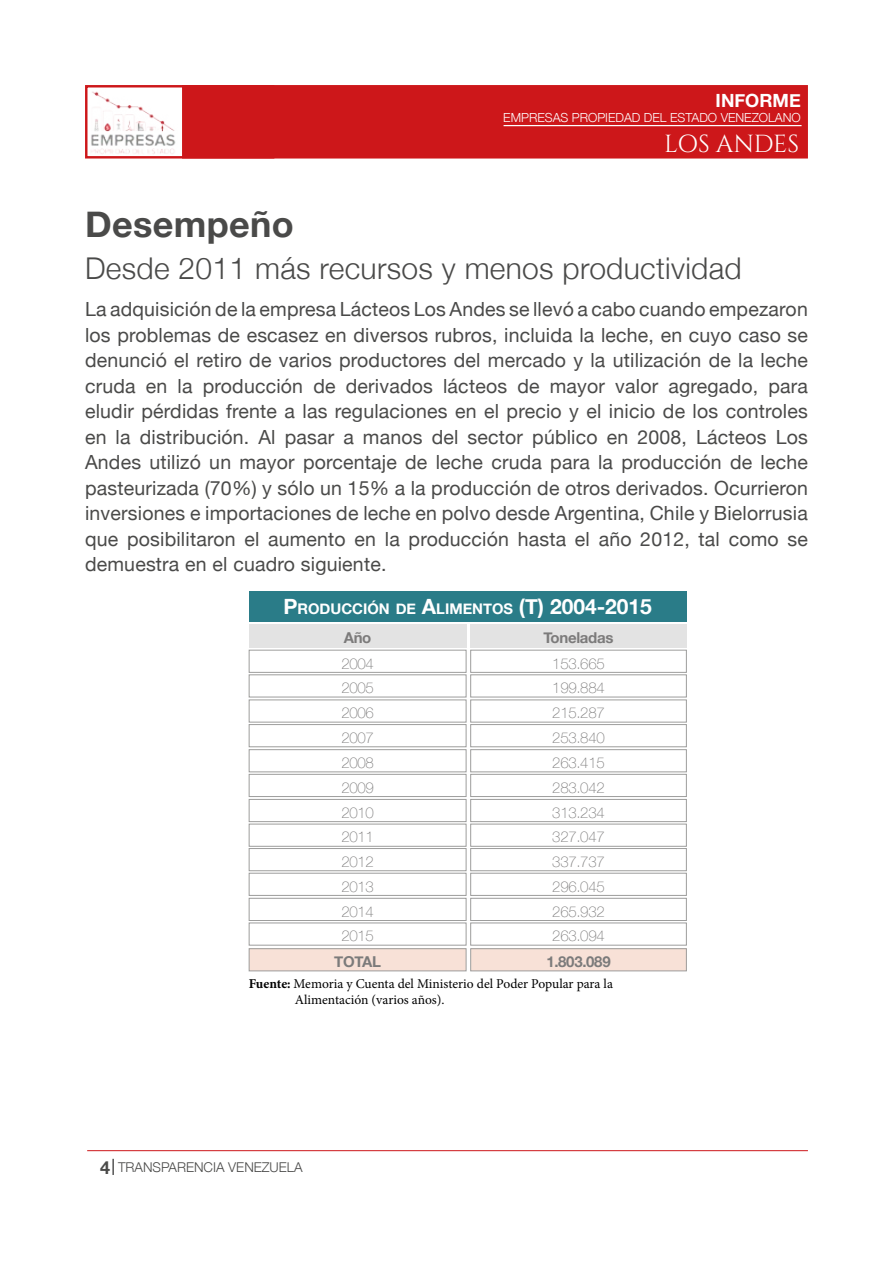
<style>
.page{position:relative;width:893px;height:1263px;background:#fff}
.page>*{position:absolute;margin:0;border:0;box-sizing:border-box;transform-origin:0 0}
.t1{font:700 36px "Helvetica Neue";letter-spacing:.01em;color:#4a4a49}
.t2{font:300 30px "Helvetica Neue";letter-spacing:.01em;color:#4a4a49}
.t3{font:24.6px "Cinzel";letter-spacing:-.005em;color:#fff}
.t4{font:19.5px/25.5px "Helvetica Neue";letter-spacing:.01em;color:#4a4a49;text-align:justify}
.t5{font:700 18.15px "Helvetica Neue";color:#fff}
.t6{font:100 15px "Helvetica Neue";letter-spacing:-.02em;color:#7c7b7b}
.t7{font:700 15px "Helvetica Neue";letter-spacing:-.02em;color:#7c7b7b}
.t8{font:700 14.7px "Helvetica Neue";color:#fff}
.t9{font:13.5px/16.2px "Minion Pro";color:#000}
.t10{font:300 13.5px "Helvetica Neue";color:#4a4a49}
.t11{font:300 12.45px "Helvetica Neue";color:#fff}
.s1{font-size:21px}
.s2{font-weight:700}
.s3{font-weight:700;font-size:18px}
</style>
<div class="page">
<hr style="left:87px;top:1150px;width:721px;height:1px;background:#cd171a">
<svg style="left:113px;top:1159px;width:1px;height:16px"></svg>
<div style="left:85px;top:85px;width:189px;height:74px;border:2px solid #cd171a"></div>
<div style="left:182px;top:85px;width:626px;height:74px;background:#cd171a;border:2px solid #cd171a"></div>
<img style="left:91px;top:91px;width:85px;height:63px">
<hr style="left:504px;top:125px;width:297px;height:1px;background:#fff">
<div style="left:249px;top:591px;width:438px;height:31px;background:#2a7c88"></div>
<div style="left:249px;top:624px;width:217px;height:23px;background:#e3e3e3"></div>
<div style="left:470px;top:624px;width:217px;height:23px;background:#e3e3e3"></div>
<div style="left:249px;top:650px;width:217px;height:23px;border:1px solid #9d9d9c"></div>
<div style="left:249px;top:749px;width:217px;height:23px;border:1px solid #9d9d9c"></div>
<div style="left:249px;top:848px;width:217px;height:23px;border:1px solid #9d9d9c"></div>
<div style="left:249px;top:699px;width:217px;height:23px;border:1px solid #9d9d9c"></div>
<div style="left:249px;top:799px;width:217px;height:23px;border:1px solid #9d9d9c"></div>
<div style="left:249px;top:898px;width:217px;height:23px;border:1px solid #9d9d9c"></div>
<div style="left:249px;top:674px;width:217px;height:23px;border:1px solid #9d9d9c"></div>
<div style="left:249px;top:774px;width:217px;height:23px;border:1px solid #9d9d9c"></div>
<div style="left:249px;top:873px;width:217px;height:23px;border:1px solid #9d9d9c"></div>
<div style="left:249px;top:724px;width:217px;height:23px;border:1px solid #9d9d9c"></div>
<div style="left:249px;top:824px;width:217px;height:23px;border:1px solid #9d9d9c"></div>
<div style="left:249px;top:922px;width:217px;height:23px;border:1px solid #9d9d9c"></div>
<div style="left:249px;top:949px;width:217px;height:22px;background:#f8e1d7"></div>
<div style="left:249px;top:948px;width:217px;height:23px;border:1px solid #9d9d9c"></div>
<div style="left:470px;top:650px;width:217px;height:23px;border:1px solid #9d9d9c"></div>
<div style="left:470px;top:749px;width:217px;height:23px;border:1px solid #9d9d9c"></div>
<div style="left:470px;top:848px;width:217px;height:23px;border:1px solid #9d9d9c"></div>
<div style="left:470px;top:699px;width:217px;height:23px;border:1px solid #9d9d9c"></div>
<div style="left:470px;top:799px;width:217px;height:23px;border:1px solid #9d9d9c"></div>
<div style="left:470px;top:898px;width:217px;height:23px;border:1px solid #9d9d9c"></div>
<div style="left:470px;top:674px;width:217px;height:23px;border:1px solid #9d9d9c"></div>
<div style="left:470px;top:774px;width:217px;height:23px;border:1px solid #9d9d9c"></div>
<div style="left:470px;top:873px;width:217px;height:23px;border:1px solid #9d9d9c"></div>
<div style="left:470px;top:724px;width:217px;height:23px;border:1px solid #9d9d9c"></div>
<div style="left:470px;top:824px;width:217px;height:23px;border:1px solid #9d9d9c"></div>
<div style="left:470px;top:922px;width:217px;height:23px;border:1px solid #9d9d9c"></div>
<div style="left:471px;top:949px;width:215px;height:22px;background:#f8e1d7"></div>
<div style="left:470px;top:948px;width:217px;height:23px;border:1px solid #9d9d9c"></div>
<p class="t5" style="left:716px;top:90px;width:87px">INFORME</p>
<p class="t11" style="left:503px;top:110px;width:299px">EMPRESAS PROPIEDAD DEL ESTADO VENEZOLANO</p>
<p class="t3" style="left:664px;top:129px;width:137px">LOS ANDES</p>
<h1 class="t1" style="left:85px;top:202px;width:210px">Desempeño</h1>
<h2 class="t2" style="left:85px;top:250px;width:658px">Desde 2011 más recursos y menos productividad</h2>
<p class="t4" style="left:85px;top:296px;width:724px">La adquisición de la empresa Lácteos Los Andes se llevó a cabo cuando empezaron los problemas de escasez en diversos rubros, incluida la leche, en cuyo caso se denunció el retiro de varios productores del mercado y la utilización de la leche cruda en la producción de derivados lácteos de mayor valor agregado, para eludir pérdidas frente a las regulaciones en el precio y el inicio de los controles en la distribución. Al pasar a manos del sector público en 2008, Lácteos Los Andes utilizó un mayor porcentaje de leche cruda para la producción de leche pasteurizada (70%) y sólo un 15% a la producción de otros derivados. Ocurrieron inversiones e importaciones de leche en polvo desde Argentina, Chile y Bielorrusia que posibilitaron el aumento en la producción hasta el año 2012, tal como se demuestra en el cuadro siguiente.</p>
<p class="t8" style="left:284px;top:599px;width:370px"><span class="s1">P</span>RODUCCIÓN DE <span class="s1">A</span>LIMENTOS <span class="s1">(T) 2004-2015</span></p>
<p class="t7" style="left:344px;top:628px;width:29px">Año</p>
<p class="t7" style="left:543px;top:628px;width:72px">Toneladas</p>
<p class="t6" style="left:341px;top:652px;width:34px">2004</p>
<p class="t6" style="left:552px;top:652px;width:54px">153.665</p>
<p class="t6" style="left:341px;top:676px;width:34px">2005</p>
<p class="t6" style="left:552px;top:676px;width:54px">199.884</p>
<p class="t6" style="left:341px;top:701px;width:34px">2006</p>
<p class="t6" style="left:552px;top:701px;width:54px">215.287</p>
<p class="t6" style="left:341px;top:726px;width:34px">2007</p>
<p class="t6" style="left:552px;top:726px;width:54px">253.840</p>
<p class="t6" style="left:341px;top:751px;width:34px">2008</p>
<p class="t6" style="left:552px;top:751px;width:54px">263.415</p>
<p class="t6" style="left:341px;top:776px;width:34px">2009</p>
<p class="t6" style="left:552px;top:776px;width:54px">283.042</p>
<p class="t6" style="left:341px;top:801px;width:34px">2010</p>
<p class="t6" style="left:552px;top:801px;width:54px">313.234</p>
<p class="t6" style="left:341px;top:826px;width:34px">2011</p>
<p class="t6" style="left:552px;top:826px;width:54px">327.047</p>
<p class="t6" style="left:341px;top:850px;width:34px">2012</p>
<p class="t6" style="left:552px;top:850px;width:54px">337.737</p>
<p class="t6" style="left:341px;top:875px;width:34px">2013</p>
<p class="t6" style="left:552px;top:875px;width:54px">296.045</p>
<p class="t6" style="left:341px;top:900px;width:34px">2014</p>
<p class="t6" style="left:552px;top:900px;width:54px">265.932</p>
<p class="t6" style="left:341px;top:924px;width:34px">2015</p>
<p class="t7" style="left:334px;top:952px;width:48px">TOTAL</p>
<p class="t6" style="left:552px;top:924px;width:54px">263.094</p>
<p class="t7" style="left:546px;top:952px;width:66px">1.803.089</p>
<p class="t9" style="left:295px;top:975px;width:320px;text-indent:-46px"><span class="s2">Fuente:</span> Memoria y Cuenta del Ministerio del Poder Popular para la<br>Alimentación (varios años).</p>
<p class="t10" style="left:100px;top:1159px;width:204px"><span class="s3">4</span> TRANSPARENCIA VENEZUELA</p>
</div>
